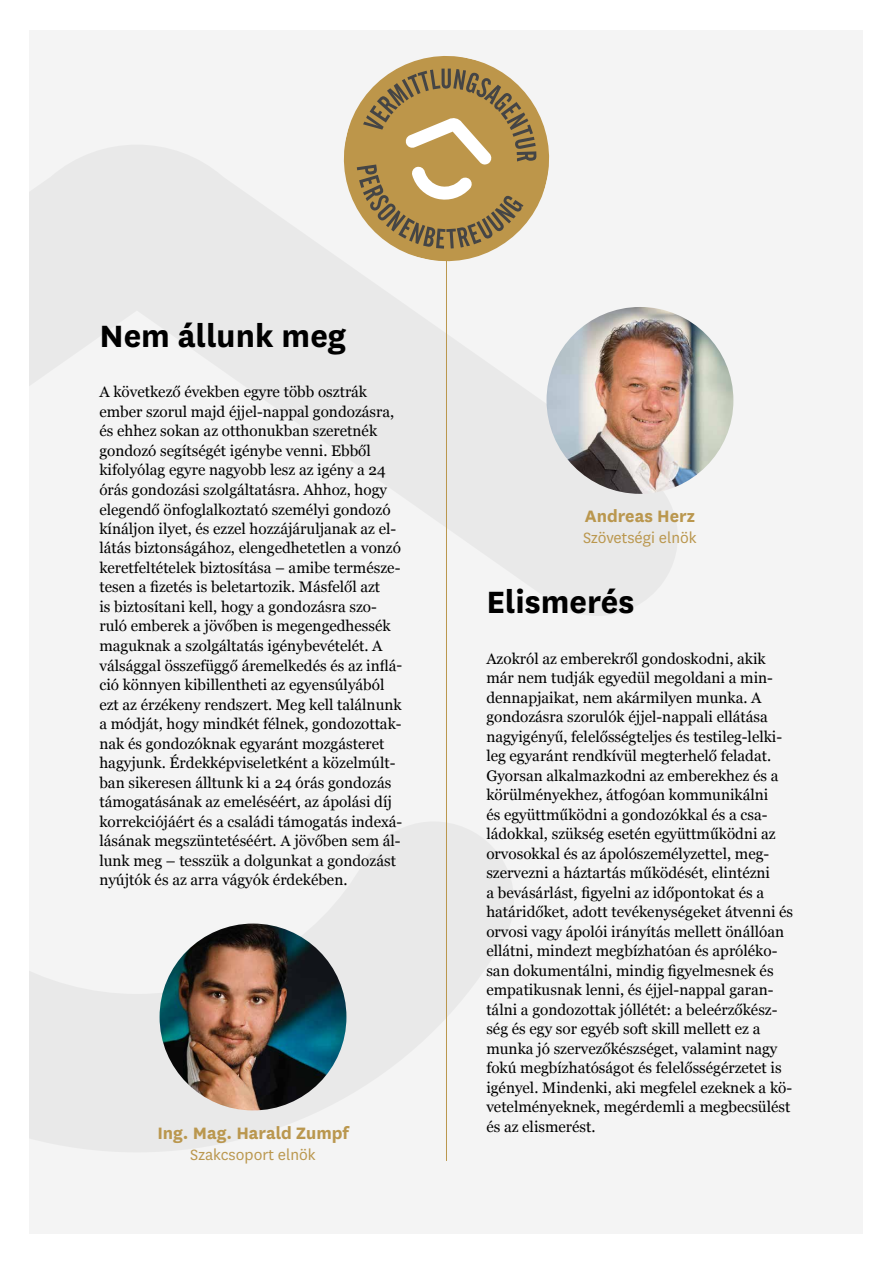
<style>
.page{position:relative;width:893px;height:1263px;background:#fff}
.page>*{position:absolute;margin:0;border:0;box-sizing:border-box;transform-origin:0 0}
.t1{font:700 36px "National";color:#000}
.t2{font:700 19.35px "National";color:#ba974e}
.t3{font:17.4px "National";color:#ba974e}
.t4{font:15.3px/19.5px "Georgia";color:#000}
</style>
<div class="page">
<div style="left:30px;top:30px;width:833px;height:1203px;background:#f4f4f4"></div>
<svg style="left:30px;top:145px;width:647px;height:471px"></svg>
<svg style="left:30px;top:822px;width:484px;height:330px"></svg>
<hr style="left:446px;top:120px;width:1px;height:1041px;background:#ba974e">
<svg style="left:334px;top:56px;width:225px;height:215px"></svg>
<svg style="left:357px;top:69px;width:179px;height:180px;background:#b69a63"></svg>
<img style="left:546px;top:307px;width:187px;height:187px;border-radius:93px">
<img style="left:160px;top:923px;width:186px;height:187px;border-radius:93px">
<h1 class="t1" style="left:99px;top:311px;width:248px">Nem állunk meg</h1>
<p class="t4" style="left:99px;top:382px;width:304px">A következő években egyre több osztrák ember szorul majd éjjel-nappal gondozásra, és ehhez sokan az otthonukban szeretnék gondozó segítségét igénybe venni. Ebből kifolyólag egyre nagyobb lesz az igény a 24 órás gondozási szolgáltatásra. Ahhoz, hogy elegendő önfoglalkoztató személyi gondozó kínáljon ilyet, és ezzel hozzájáruljanak az el&shy;látás biztonságához, elengedhetetlen a vonzó keretfeltételek biztosítása – amibe természe&shy;tesen a fizetés is beletartozik. Másfelől azt<br>is biztosítani kell, hogy a gondozásra szo&shy;ruló emberek a jövőben is megengedhessék maguknak a szolgáltatás igénybevételét. A válsággal összefüggő áremelkedés és az inflá&shy;ció könnyen kibillentheti az egyensúlyából ezt az érzékeny rendszert. Meg kell találnunk a módját, hogy mindkét félnek, gondozottak&shy;nak és gondozóknak egyaránt mozgásteret hagyjunk. Érdekképviseletként a közelmúlt&shy;ban sikeresen álltunk ki a 24 órás gondozás támogatásának az emeléséért, az ápolási díj korrekciójáért és a családi támogatás indexá&shy;lásának megszüntetéséért. A jövőben sem ál&shy;lunk meg – tesszük a dolgunkat a gondozást nyújtók és az arra vágyók érdekében.</p>
<p class="t2" style="left:157px;top:1119px;width:193px">Ing. Mag. Harald Zumpf</p>
<p class="t3" style="left:190px;top:1143px;width:127px">Szakcsoport elnök</p>
<p class="t2" style="left:585px;top:503px;width:112px">Andreas Herz</p>
<p class="t3" style="left:583px;top:527px;width:115px">Szövetségi elnök</p>
<h1 class="t1" style="left:486px;top:577px;width:150px">Elismerés</h1>
<p class="t4" style="left:486px;top:648px;width:308px">Azokról az emberekről gondoskodni, akik már nem tudják egyedül megoldani a min&shy;dennapjaikat, nem akármilyen munka. A gondozásra szorulók éjjel-nappali ellátása nagyigényű, felelősségteljes és testileg-lelki&shy;leg egyaránt rendkívül megterhelő feladat.<br>Gyorsan alkalmazkodni az emberekhez és a körülményekhez, átfogóan kommunikálni<br>és együttműködni a gondozókkal és a csa&shy;ládokkal, szükség esetén együttműködni az orvosokkal és az ápolószemélyzettel, meg&shy;szervezni a háztartás működését, elintézni<br>a bevásárlást, figyelni az időpontokat és a határidőket, adott tevékenységeket átvenni és orvosi vagy ápolói irányítás mellett önállóan ellátni, mindezt megbízhatóan és apróléko&shy;san dokumentálni, mindig figyelmesnek és empatikusnak lenni, és éjjel-nappal garan&shy;tálni a gondozottak jóllétét: a beleérzőkész&shy;ség és egy sor egyéb soft skill mellett ez a munka jó szervezőkészséget, valamint nagy fokú megbízhatóságot és felelősségérzetet is igényel. Mindenki, aki megfelel ezeknek a kö&shy;vetelményeknek, megérdemli a megbecsülést és az elismerést.</p>
</div>
